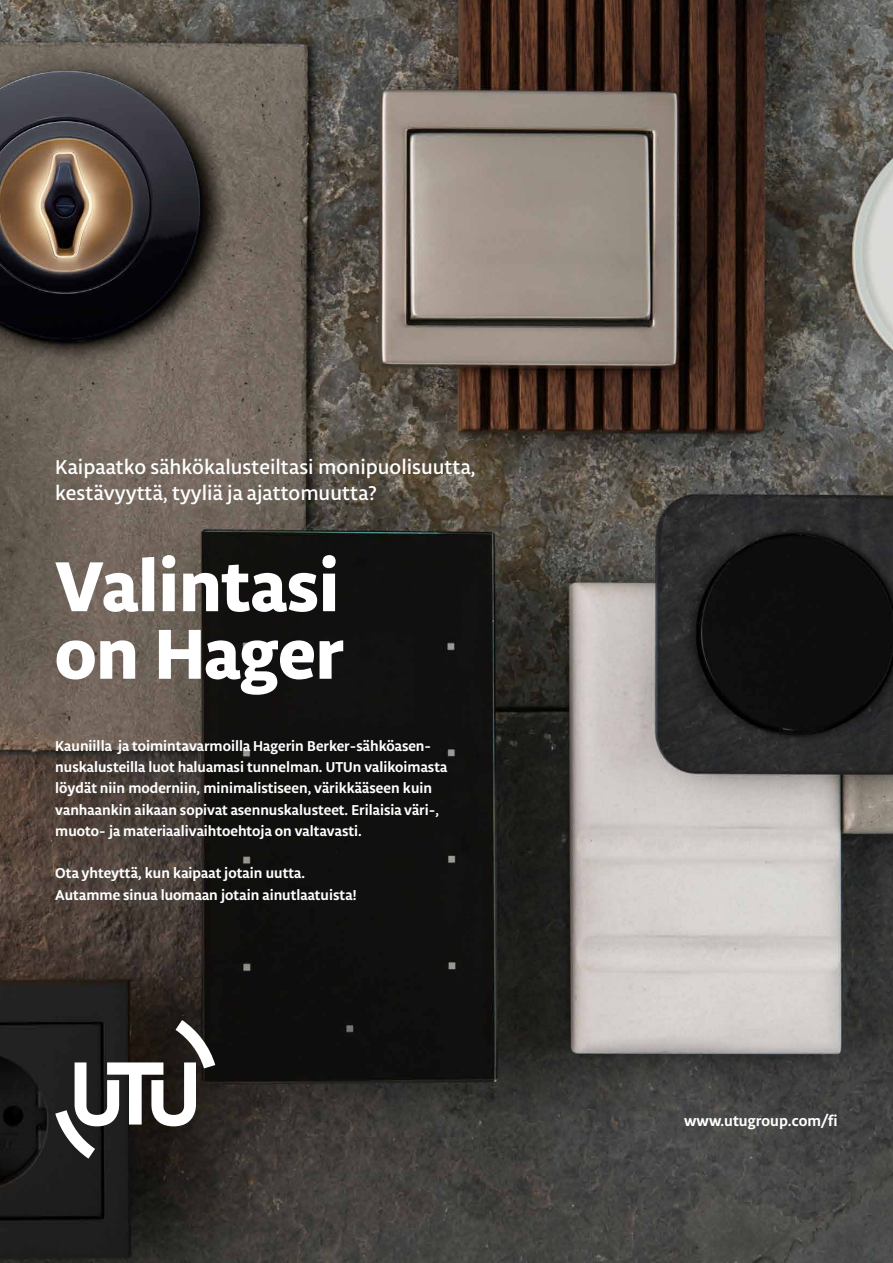
<style>
.page{position:relative;width:893px;height:1263px;background:#fff}
.page>*{position:absolute;margin:0;border:0;box-sizing:border-box;transform-origin:0 0}
.t1{font:800 75.15px/67.5px "Libertad";color:#fff}
.t2{font:500 21.3px/25.8px "Libertad";color:#fff}
.t3{font:700 15.75px "Libertad";color:#fff}
.t4{font:700 15.15px/21.3px "Libertad";color:#fff}
</style>
<div class="page">
<img style="left:0;top:0;width:893px;height:1263px">
<svg style="left:55px;top:1020px;width:160px;height:138px"></svg>
<h2 class="t2" style="left:55px;top:453px;width:422px">Kaipaatko sähkökalusteiltasi monipuolisuutta, kestävyyttä, tyyliä ja ajattomuutta?</h2>
<h1 class="t1" style="left:55px;top:549px;width:289px">Valintasi on Hager</h1>
<p class="t4" style="left:55px;top:734px;width:394px">Kauniilla ja toimintavarmoilla Hagerin Berker-sähköasen&shy;nuskalusteilla luot haluamasi tunnelman. UTUn valikoimasta löydät niin moderniin, minimalistiseen, värikkääseen kuin vanhaankin aikaan sopivat asennuskalusteet. Erilaisia väri-, muoto- ja materiaalivaihtoehtoja on valtavasti.</p>
<p class="t4" style="left:55px;top:862px;width:303px">Ota yhteyttä, kun kaipaat jotain uutta.<br>Autamme sinua luomaan jotain ainutlaatuista!</p>
<p class="t3" style="left:684px;top:1110px;width:155px">www.utugroup.com/fi</p>
</div>
